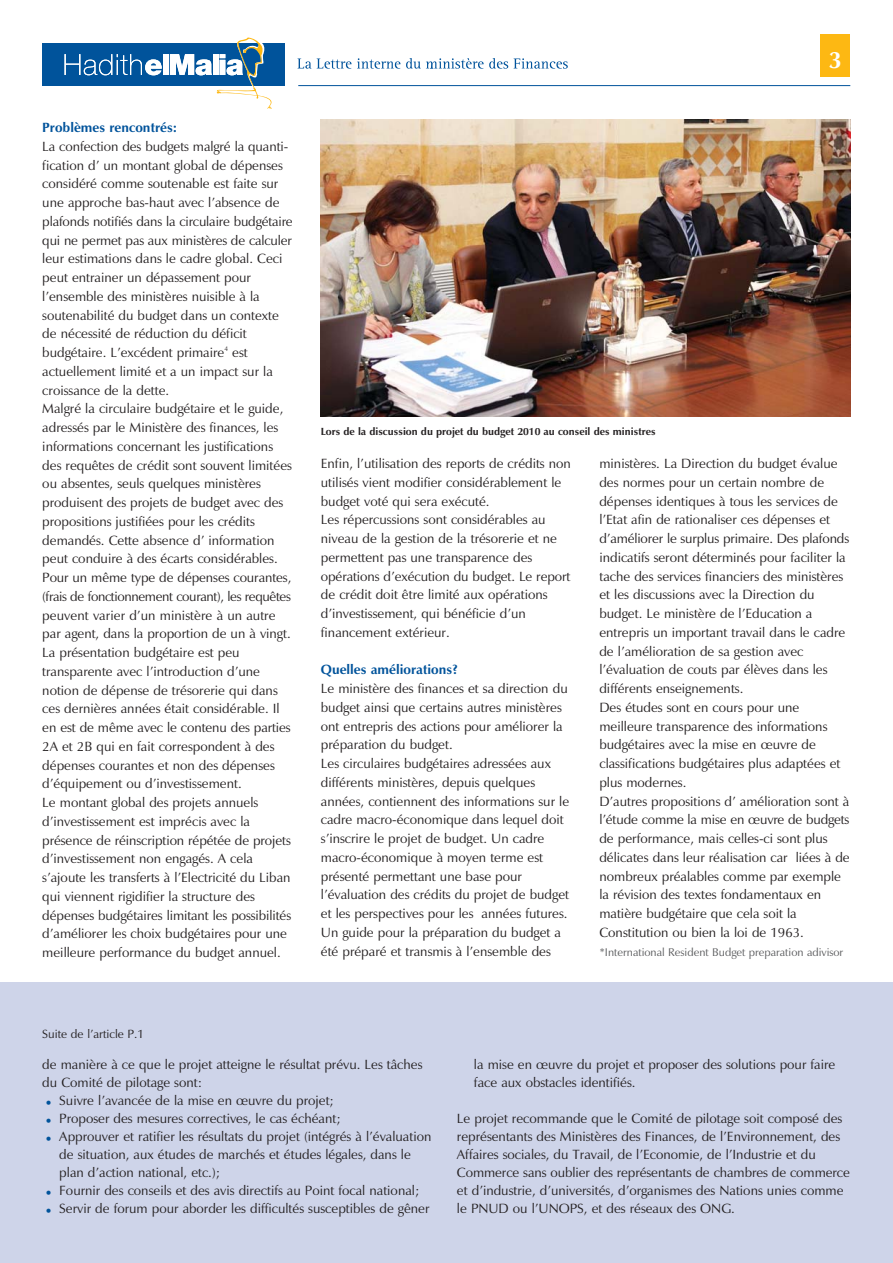
<style>
.page{position:relative;width:893px;height:1263px;background:#fff}
.page>*{position:absolute;margin:0;border:0;box-sizing:border-box;transform-origin:0 0}
.t1{font:700 24px "Zapf Humanist 601 BT";color:#fff}
.t2{font:14.25px/18px "Zapf Humanist 601 BT";color:#00539b;text-align:justify}
.t3{font:13.5px/18.8px "Zapf Humanist 601 BT";color:#231f20}
.t4{font:700 13.5px "Zapf Humanist 601 BT";color:#00539b}
.t5{font:12px "Zapf Humanist 601 BT";color:#231f20}
.t6{font:11.25px "Zapf Humanist 601 BT";color:#58595b}
.t7{font:700 10.5px "Zapf Humanist 601 BT";color:#231f20}
.t8{font:6.75px "Zapf Humanist 601 BT";color:#231f20}
</style>
<div class="page">
<img style="left:321px;top:119px;width:529px;height:298px">
<div style="left:0;top:982px;width:893px;height:281px;background:#ced4e9"></div>
<div style="left:42px;top:43px;width:243px;height:43px;background:#00539b"></div>
<svg style="left:297px;top:59px;width:54px;height:10px"></svg>
<svg style="left:357px;top:58px;width:43px;height:11px"></svg>
<svg style="left:406px;top:58px;width:162px;height:11px"></svg>
<svg style="left:65px;top:54px;width:97px;height:21px"></svg>
<div style="left:163px;top:54px;width:6px;height:21px;background:#fff"></div>
<svg style="left:170px;top:37px;width:102px;height:72px"></svg>
<hr style="left:298px;top:85px;width:552px;height:1px;background:#00539b">
<div style="left:820px;top:34px;width:30px;height:43px;background:#fdb813"></div>
<p class="t4" style="left:42px;top:122px;width:137px">Problèmes rencontrés:</p>
<p class="t3" style="left:42px;top:138px;width:252px">La confection des budgets malgré la quanti&shy;fication d’ un montant global de dépenses considéré comme soutenable est faite sur une approche bas-haut avec l’absence de plafonds notifiés dans la circulaire budgétaire qui ne permet pas aux ministères de calculer leur estimations dans le cadre global. Ceci peut entrainer un dépassement pour l’ensemble des ministères nuisible à la soutenabilité du budget dans un contexte de nécessité de réduction du déficit budgétaire. L’excédent primaire</p>
<p class="t8" style="left:224px;top:346px;width:5px">4</p>
<p class="t3" style="left:42px;top:345px;width:251px;text-indent:190px">est actuellement limité et a un impact sur la croissance de la dette.<br>Malgré la circulaire budgétaire et le guide, adressés par le Ministère des finances, les informations concernant les justifications des requêtes de crédit sont souvent limitées ou absentes, seuls quelques ministères produisent des projets de budget avec des propositions justifiées pour les crédits demandés. Cette absence d’ information peut conduire à des écarts considérables.<br>Pour un même type de dépenses courantes, (frais de fonctionnement courant), les requêtes peuvent varier d’un ministère à un autre par agent, dans la proportion de un à vingt.<br>La présentation budgétaire est peu transparente avec l’introduction d’une notion de dépense de trésorerie qui dans ces dernières années était considérable. Il en est de même avec le contenu des parties 2A et 2B qui en fait correspondent à des dépenses courantes et non des dépenses d’équipement ou d’investissement.<br>Le montant global des projets annuels d’investissement est imprécis avec la présence de réinscription répétée de projets d’investissement non engagés. A cela s’ajoute les transferts à l’Electricité du Liban qui viennent rigidifier la structure des dépenses budgétaires limitant les possibilités d’améliorer les choix budgétaires pour une meilleure performance du budget annuel.</p>
<p class="t5" style="left:42px;top:1029px;width:103px">Suite de l’article P.1</p>
<p class="t7" style="left:321px;top:428px;width:336px">Lors de la discussion du projet du budget 2010 au conseil des ministres</p>
<h1 class="t1" style="left:829px;top:50px;width:15px">3</h1>
<p class="t3" style="left:321px;top:455px;width:252px">Enfin, l’utilisation des reports de crédits non utilisés vient modifier considérablement le budget voté qui sera exécuté.<br>Les répercussions sont considérables au niveau de la gestion de la trésorerie et ne permettent pas une transparence des opérations d’exécution du budget. Le report de crédit doit être limité aux opérations d’investissement, qui bénéficie d’un financement extérieur.</p>
<p class="t4" style="left:321px;top:664px;width:139px">Quelles améliorations?</p>
<p class="t3" style="left:321px;top:680px;width:250px">Le ministère des finances et sa direction du budget ainsi que certains autres ministères ont entrepris des actions pour améliorer la préparation du budget.<br>Les circulaires budgétaires adressées aux différents ministères, depuis quelques années, contiennent des informations sur le cadre macro-économique dans lequel doit s’inscrire le projet de budget. Un cadre macro-économique à moyen terme est présenté permettant une base pour l’évaluation des crédits du projet de budget et les perspectives pour les années futures.<br>Un guide pour la préparation du budget a été préparé et transmis à l’ensemble des</p>
<p class="t3" style="left:599px;top:455px;width:252px">ministères. La Direction du budget évalue des normes pour un certain nombre de dépenses identiques à tous les services de l’Etat afin de rationaliser ces dépenses et d’améliorer le surplus primaire. Des plafonds indicatifs seront déterminés pour faciliter la tache des services financiers des ministères et les discussions avec la Direction du budget. Le ministère de l’Education a entrepris un important travail dans le cadre de l’amélioration de sa gestion avec l’évaluation de couts par élèves dans les différents enseignements.<br>Des études sont en cours pour une meilleure transparence des informations budgétaires avec la mise en œuvre de classifications budgétaires plus adaptées et plus modernes.<br>D’autres propositions d’ amélioration sont à l’étude comme la mise en œuvre de budgets de performance, mais celles-ci sont plus délicates dans leur réalisation car liées à de nombreux préalables comme par exemple la révision des textes fondamentaux en matière budgétaire que cela soit la Constitution ou bien la loi de 1963.</p>
<p class="t6" style="left:599px;top:947px;width:245px">*International Resident Budget preparation adivisor</p>
<p class="t3" style="left:42px;top:1057px;width:382px">de manière à ce que le projet atteigne le résultat prévu. Les tâches</p>
<p class="t3" style="left:42px;top:1075px;width:161px">du Comité de pilotage sont:</p>
<p class="t3" style="left:59px;top:1093px;width:276px">Suivre l’avancée de la mise en œuvre du projet;</p>
<p class="t3" style="left:59px;top:1111px;width:283px">Proposer des mesures correctives, le cas échéant;</p>
<p class="t3" style="left:59px;top:1129px;width:374px">Approuver et ratifier les résultats du projet (intégrés à l’évaluation</p>
<p class="t3" style="left:59px;top:1147px;width:353px">de situation, aux études de marchés et études légales, dans le</p>
<p class="t3" style="left:59px;top:1165px;width:162px">plan d’action national, etc.);</p>
<p class="t3" style="left:59px;top:1183px;width:362px">Fournir des conseils et des avis directifs au Point focal national;</p>
<p class="t3" style="left:59px;top:1201px;width:372px">Servir de forum pour aborder les difficultés susceptibles de gêner</p>
<p class="t2" style="left:44px;top:1096px;width:10px">• • •</p>
<p class="t2" style="left:44px;top:1186px;width:10px">• •</p>
<p class="t3" style="left:474px;top:1057px;width:363px;line-height:18px">la mise en œuvre du projet et proposer des solutions pour faire face aux obstacles identifiés.</p>
<p class="t3" style="left:457px;top:1111px;width:394px;line-height:18px">Le projet recommande que le Comité de pilotage soit composé des représentants des Ministères des Finances, de l’Environnement, des Affaires sociales, du Travail, de l’Economie, de l’Industrie et du Commerce sans oublier des représentants de chambres de commerce et d’industrie, d’universités, d’organismes des Nations unies comme le PNUD ou l’UNOPS, et des réseaux des ONG.</p>
</div>
